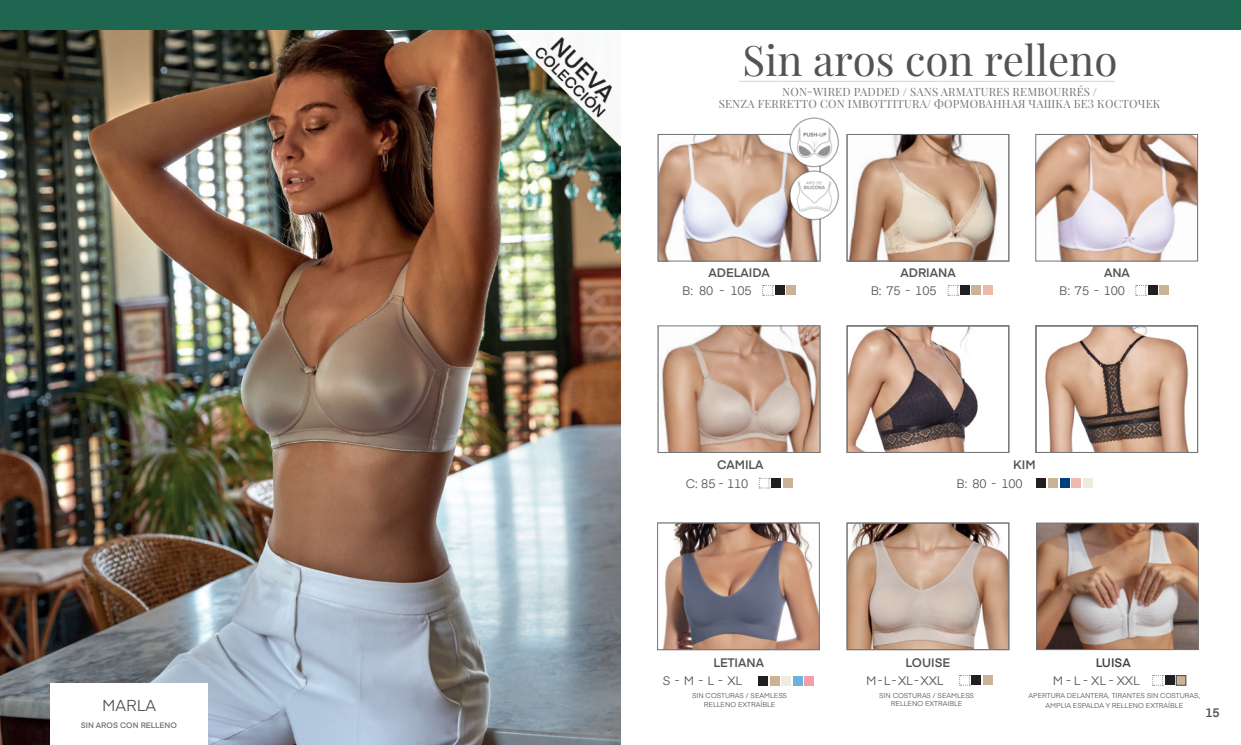
<style>
.page{position:relative;width:1241px;height:745px;background:#fff}
.page>*{position:absolute;margin:0;border:0;box-sizing:border-box;transform-origin:0 0}
.t1{font:42px "Playfair Display";color:#535355}
.t2{font:15.75px "Eina 03";color:#535355}
.copa{font:12.25px "Eina 02";color:#535355}
.names{font:600 12.25px "Eina 03";color:#535355}
.names-2{font:600 12.25px "Eina 03";letter-spacing:-.005em;color:#414243}
.TITULO_PEQUEÑO{font:11.38px "Playfair Display";letter-spacing:.02em;color:#757679}
.t3{font:600 7.88px "Eina 03";color:#757679}
.names-3{font:7px "Eina 03";color:#535355}
</style>
<div class="page">
<img style="left:0;top:30px;width:620px;height:714px">
<div style="left:50px;top:682px;width:158px;height:62px;background:#fff"></div>
<hr style="left:739px;top:81px;width:375px;height:1px;background:#d1d2d4">
<img style="left:659px;top:136px;width:159px;height:123px">
<div style="left:657px;top:134px;width:163px;height:127px;border:1px solid #757679"></div>
<img style="left:848px;top:136px;width:150px;height:123px">
<div style="left:846px;top:134px;width:163px;height:127px;border:1px solid #757679"></div>
<img style="left:1037px;top:136px;width:158px;height:123px">
<div style="left:1035px;top:134px;width:162px;height:127px;border:1px solid #757679"></div>
<img style="left:661px;top:327px;width:157px;height:123px">
<div style="left:657px;top:325px;width:163px;height:127px;border:1px solid #757679"></div>
<img style="left:848px;top:327px;width:130px;height:123px">
<div style="left:846px;top:325px;width:163px;height:127px;border:1px solid #757679"></div>
<svg style="left:762px;top:285px;width:11px;height:10px"></svg>
<div style="left:774px;top:285px;width:10px;height:10px;background:#231f20"></div>
<div style="left:786px;top:285px;width:9px;height:10px;background:#cbb295"></div>
<svg style="left:758px;top:477px;width:11px;height:11px"></svg>
<div style="left:771px;top:478px;width:9px;height:9px;background:#231f20"></div>
<div style="left:782px;top:478px;width:10px;height:9px;background:#cbb295"></div>
<svg style="left:1135px;top:285px;width:11px;height:10px"></svg>
<div style="left:1147px;top:285px;width:10px;height:10px;background:#231f20"></div>
<div style="left:1159px;top:285px;width:9px;height:10px;background:#cbb295"></div>
<svg style="left:947px;top:285px;width:11px;height:10px"></svg>
<div style="left:959px;top:285px;width:10px;height:10px;background:#231f20"></div>
<div style="left:971px;top:285px;width:10px;height:10px;background:#cbb295"></div>
<div style="left:982px;top:285px;width:10px;height:10px;background:#eeb9aa"></div>
<svg style="left:959px;top:675px;width:11px;height:10px"></svg>
<div style="left:971px;top:675px;width:10px;height:9px;background:#231f20"></div>
<div style="left:982px;top:675px;width:10px;height:9px;background:#cbb295"></div>
<img style="left:848px;top:524px;width:158px;height:123px">
<div style="left:846px;top:522px;width:163px;height:127px;border:1px solid #757679"></div>
<div style="left:1036px;top:478px;width:9px;height:9px;background:#231f20"></div>
<div style="left:1047px;top:478px;width:10px;height:9px;background:#cbb295"></div>
<div style="left:1059px;top:478px;width:10px;height:9px;background:#014080"></div>
<img style="left:787px;top:117px;width:52px;height:51px">
<img style="left:787px;top:170px;width:52px;height:51px">
<img style="left:663px;top:524px;width:154px;height:123px">
<div style="left:657px;top:522px;width:162px;height:127px;border:1px solid #757679"></div>
<div style="left:757px;top:675px;width:10px;height:10px;background:#231f20"></div>
<div style="left:769px;top:675px;width:10px;height:10px;background:#cbb295"></div>
<div style="left:781px;top:675px;width:10px;height:10px;background:#f1eadf"></div>
<div style="left:792px;top:675px;width:10px;height:10px;background:#6cb2e1"></div>
<div style="left:804px;top:675px;width:10px;height:10px;background:#f39eaa"></div>
<img style="left:1045px;top:327px;width:144px;height:123px">
<div style="left:1035px;top:325px;width:162px;height:127px;border:1px solid #757679"></div>
<svg style="left:1152px;top:675px;width:11px;height:10px"></svg>
<div style="left:1164px;top:675px;width:10px;height:9px;background:#231f20"></div>
<div style="left:1175px;top:675px;width:10px;height:10px;background:#cbb295;border:1px solid #414243"></div>
<img style="left:1037px;top:524px;width:159px;height:123px">
<div style="left:1035px;top:522px;width:163px;height:127px;border:1px solid #757679"></div>
<img style="left:503px;top:30px;width:117px;height:117px">
<div style="left:0;top:0;width:1240px;height:30px;background:#1e6650"></div>
<div style="left:1071px;top:478px;width:9px;height:9px;background:#eeb9aa"></div>
<div style="left:1082px;top:478px;width:10px;height:9px;background:#f1eadf"></div>
<p class="t2" style="left:102px;top:693px;width:55px">MARLA</p>
<p class="t3" style="left:81px;top:718px;width:98px">SIN AROS CON RELLENO</p>
<p class="t1" style="left:742px;top:27px;width:376px">Sin aros con relleno</p>
<p class="TITULO_PEQUEÑO" style="left:782px;top:83px;width:316px">NON-WIRED PADDED / SANS ARMATURES REMBOURRÉS /</p>
<p class="TITULO_PEQUEÑO" style="left:718px;top:95px;width:443px">SENZA FERRETTO CON IMBOTTITURA/ ФОРМОВАННАЯ ЧАШКА БЕЗ КОСТОЧЕК</p>
<p class="names" style="left:708px;top:263px;width:63px">ADELAIDA</p>
<p class="copa" style="left:682px;top:281px;width:71px">B: 80 - 105</p>
<p class="names" style="left:900px;top:263px;width:57px">ADRIANA</p>
<p class="copa" style="left:870px;top:281px;width:67px">B: 75 - 105</p>
<p class="names" style="left:1103px;top:263px;width:27px">ANA</p>
<p class="copa" style="left:1058px;top:281px;width:67px">B: 75 - 100</p>
<p class="names" style="left:717px;top:455px;width:48px">CAMILA</p>
<p class="copa" style="left:685px;top:474px;width:64px">C: 85 - 110</p>
<p class="names" style="left:1013px;top:455px;width:24px">KIM</p>
<p class="copa" style="left:956px;top:474px;width:68px">B: 80 - 100</p>
<p class="names" style="left:713px;top:652px;width:52px">LETIANA</p>
<p class="copa" style="left:662px;top:671px;width:81px">S - M - L - XL</p>
<p class="names-3" style="left:692px;top:690px;width:96px">SIN COSTURAS / SEAMLESS</p>
<p class="names-3" style="left:703px;top:699px;width:73px">RELLENO EXTRAÍBLE</p>
<p class="names" style="left:905px;top:652px;width:46px">LOUISE</p>
<p class="copa" style="left:865px;top:671px;width:79px">M - L - XL - XXL</p>
<p class="names-3" style="left:879px;top:689px;width:96px">SIN COSTURAS / SEAMLESS</p>
<p class="names-3" style="left:890px;top:697px;width:73px">RELLENO EXTRAIBLE</p>
<p class="names-2" style="left:1095px;top:652px;width:36px">LUISA</p>
<p class="copa" style="left:1052px;top:671px;width:89px">M - L - XL - XXL</p>
<p class="names-3" style="left:1028px;top:689px;width:173px">APERTURA DELANTERA, TIRANTES SIN COSTURAS,</p>
<p class="names-3" style="left:1045px;top:699px;width:139px">AMPLIA ESPALDA Y RELLENO EXTRAÍBLE</p>
<p class="names" style="left:1205px;top:703px;width:16px">15</p>
</div>
